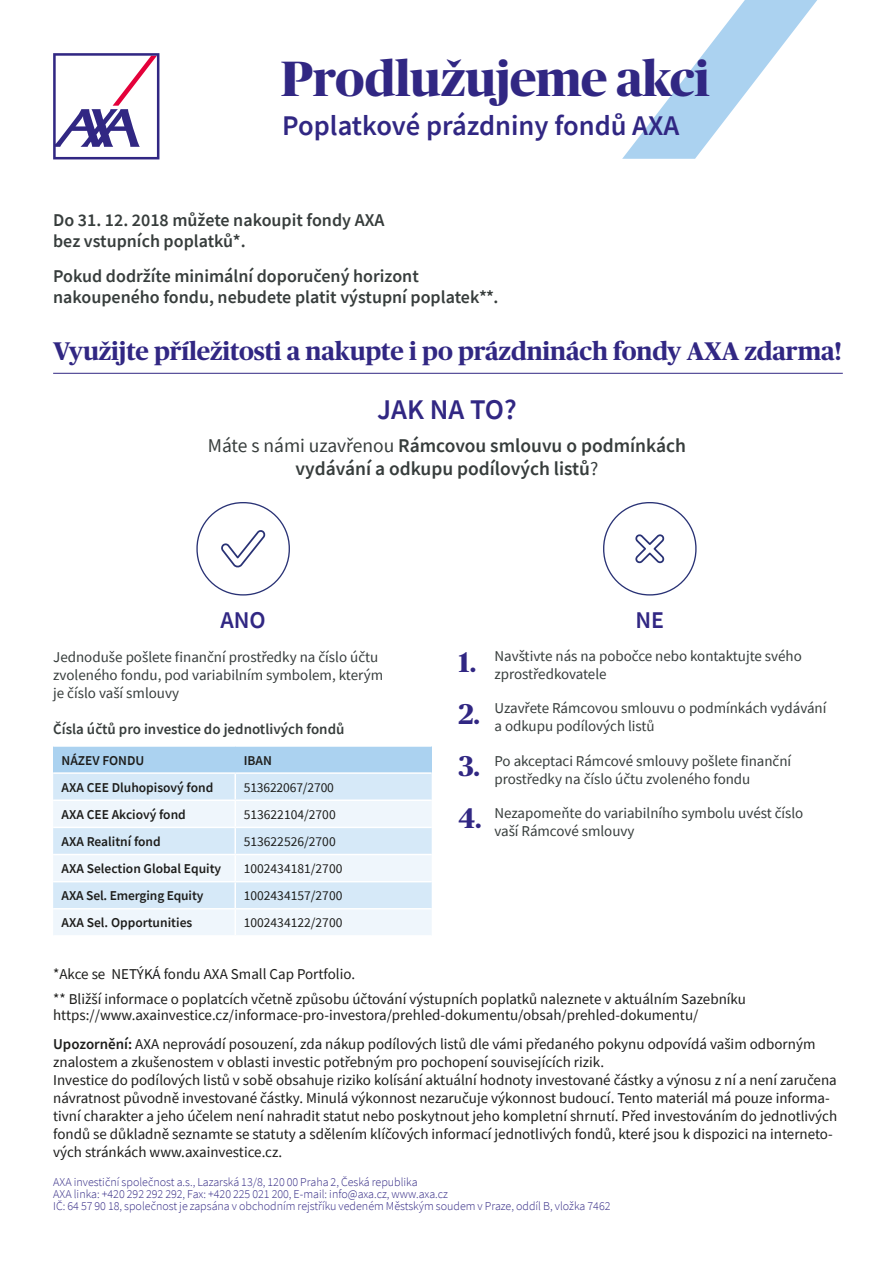
<style>
.page{position:relative;width:893px;height:1263px;background:#fff}
.page>*{position:absolute;margin:0;border:0;box-sizing:border-box;transform-origin:0 0}
.t1{font:700 49.5px "Publico Banner";color:#312783}
.t2{font:600 28.5px "Source Sans Pro";color:#312783}
.t3{font:700 25.5px "Publico Headline";letter-spacing:-.005em;color:#312783}
.t4{font:600 24px "Source Sans Pro";color:#312783}
.t5{font:600 19.5px/23.4px "Source Sans Pro";color:#373d3c;text-align:center}
.t6{font:600 18px/21.6px "Source Sans Pro";color:#373d3c}
.t7{font:15px/18px "Source Sans Pro";color:#1d1d1b}
.t8{font:15px/18px "Source Sans Pro";color:#373d3c}
.t9{font:600 15px "Source Sans Pro";color:#373d3c}
.t10{font:600 13.5px "Source Sans Pro";color:#1d1d1b}
.t11{font:13.5px "Source Sans Pro";color:#1d1d1b}
.t12{font:300 12px/12px "Source Sans Pro";color:#312783}
.s1{font-weight:400}
.s2{font-family:"Publico Headline";font-weight:700;font-size:28.5px;color:#312783}
.s3{font-weight:600}
</style>
<div class="page">
<svg style="left:622px;top:0;width:195px;height:159px"></svg>
<hr style="left:53px;top:373px;width:790px;height:1px;background:#312783">
<svg style="left:603px;top:502px;width:94px;height:93px"></svg>
<svg style="left:196px;top:502px;width:94px;height:93px"></svg>
<div style="left:53px;top:746px;width:182px;height:27px;background:#abd2f0"></div>
<div style="left:235px;top:746px;width:197px;height:27px;background:#abd2f0"></div>
<div style="left:53px;top:774px;width:379px;height:25px;background:#d6e9f8"></div>
<svg style="left:53px;top:801px;width:379px;height:134px;fill:#eff6fc"></svg>
<hr style="left:53px;top:745px;width:182px;height:2px;background:#fff">
<hr style="left:53px;top:772px;width:182px;height:2px;background:#fff">
<hr style="left:235px;top:745px;width:197px;height:2px;background:#fff">
<hr style="left:53px;top:827px;width:182px;height:1px;background:#fff">
<hr style="left:234px;top:801px;width:2px;height:26px;background:#fff">
<hr style="left:53px;top:854px;width:182px;height:1px;background:#fff">
<hr style="left:53px;top:881px;width:182px;height:1px;background:#fff">
<hr style="left:234px;top:855px;width:2px;height:26px;background:#fff">
<hr style="left:53px;top:908px;width:182px;height:1px;background:#fff">
<hr style="left:234px;top:909px;width:2px;height:26px;background:#fff">
<hr style="left:235px;top:772px;width:197px;height:2px;background:#fff">
<hr style="left:235px;top:827px;width:197px;height:1px;background:#fff">
<hr style="left:235px;top:854px;width:197px;height:1px;background:#fff">
<hr style="left:235px;top:881px;width:197px;height:1px;background:#fff">
<hr style="left:235px;top:908px;width:197px;height:1px;background:#fff">
<hr style="left:234px;top:774px;width:2px;height:25px;background:#fff">
<hr style="left:234px;top:828px;width:2px;height:26px;background:#fff">
<hr style="left:234px;top:882px;width:2px;height:26px;background:#fff">
<svg style="left:53px;top:53px;width:106px;height:106px"></svg>
<h1 class="t1" style="left:281px;top:43px;width:430px">Prodlužujeme akci</h1>
<h2 class="t2" style="left:282px;top:106px;width:399px">Poplatkové prázdniny fondů AXA</h2>
<p class="t6" style="left:53px;top:209px;width:333px">Do 31. 12. 2018 můžete nakoupit fondy AXA bez vstupních poplatků*.</p>
<p class="t6" style="left:53px;top:265px;width:447px">Pokud dodržíte minimální doporučený horizont nakoupeného fondu, nebudete platit výstupní poplatek**.</p>
<h3 class="t3" style="left:53px;top:333px;width:790px">Využijte příležitosti a nakupte i po prázdninách fondy AXA zdarma!</h3>
<h2 class="t2" style="left:377px;top:391px;width:141px">JAK NA TO?</h2>
<h3 class="t5" style="left:208px;top:433px;width:480px"><span class="s1">Máte s námi uzavřenou</span> Rámcovou smlouvu o podmínkách vydávání a odkupu podílových listů<span class="s1">?</span></h3>
<h3 class="t4" style="left:221px;top:605px;width:47px">ANO</h3>
<h3 class="t4" style="left:635px;top:605px;width:30px">NE</h3>
<p class="t8" style="left:53px;top:647px;width:332px">Jednoduše pošlete finanční prostředky na číslo účtu zvoleného fondu, pod variabilním symbolem, kterým je číslo vaší smlouvy</p>
<p class="t9" style="left:53px;top:719px;width:293px">Čísla účtů pro investice do jednotlivých fondů</p>
<p class="t10" style="left:62px;top:751px;width:84px">NÁZEV FONDU</p>
<p class="t10" style="left:244px;top:751px;width:30px">IBAN</p>
<p class="t10" style="left:62px;top:778px;width:153px">AXA CEE Dluhopisový fond</p>
<p class="t11" style="left:244px;top:779px;width:92px">513622067/2700</p>
<p class="t10" style="left:62px;top:805px;width:126px">AXA CEE Akciový fond</p>
<p class="t11" style="left:244px;top:806px;width:93px">513622104/2700</p>
<p class="t10" style="left:62px;top:833px;width:101px">AXA Realitní fond</p>
<p class="t11" style="left:244px;top:833px;width:93px">513622526/2700</p>
<p class="t10" style="left:62px;top:860px;width:161px">AXA Selection Global Equity</p>
<p class="t11" style="left:244px;top:860px;width:100px">1002434181/2700</p>
<p class="t10" style="left:62px;top:887px;width:143px">AXA Sel. Emerging Equity</p>
<p class="t11" style="left:244px;top:887px;width:100px">1002434157/2700</p>
<p class="t10" style="left:62px;top:914px;width:132px">AXA Sel. Opportunities</p>
<p class="t11" style="left:244px;top:914px;width:100px">1002434122/2700</p>
<p class="t7" style="left:53px;top:965px;width:303px">*Akce se NETÝKÁ fondu AXA Small Cap Portfolio.</p>
<p class="t8" style="left:494px;top:647px;width:309px;text-indent:-36px"><span class="s2">1.</span> Navštivte nás na pobočce nebo kontaktujte svého zprostředkovatele</p>
<p class="t8" style="left:494px;top:699px;width:333px;text-indent:-36px"><span class="s2">2.</span> Uzavřete Rámcovou smlouvu o podmínkách vydávání a odkupu podílových listů</p>
<p class="t8" style="left:458px;top:751px;width:334px;text-align:center"><span class="s2">3.</span> Po akceptaci Rámcové smlouvy pošlete finanční prostředky na číslo účtu zvoleného fondu</p>
<p class="t8" style="left:494px;top:804px;width:310px;text-indent:-36px"><span class="s2">4.</span> Nezapomeňte do variabilního symbolu uvést číslo vaší Rámcové smlouvy</p>
<p class="t7" style="left:53px;top:990px;width:694px;line-height:16.5px">** Bližší informace o poplatcích včetně způsobu účtování výstupních poplatků naleznete v aktuálním Sazebníku https://www.axainvestice.cz/informace-pro-investora/prehled-dokumentu/obsah/prehled-dokumentu/</p>
<p class="t7" style="left:53px;top:1034px;width:785px"><span class="s3">Upozornění:</span> AXA neprovádí posouzení, zda nákup podílových listů dle vámi předaného pokynu odpovídá vašim odborným znalostem a zkušenostem v oblasti investic potřebným pro pochopení souvisejících rizik.<br>Investice do podílových listů v sobě obsahuje riziko kolísání aktuální hodnoty investované částky a výnosu z ní a není zaručena návratnost původně investované částky. Minulá výkonnost nezaručuje výkonnost budoucí. Tento materiál má pouze informa&shy;tivní charakter a jeho účelem není nahradit statut nebo poskytnout jeho kompletní shrnutí. Před investováním do jednotlivých fondů se důkladně seznamte se statuty a sdělením klíčových informací jednotlivých fondů, které jsou k dispozici na interneto&shy;vých stránkách www.axainvestice.cz.</p>
<p class="t12" style="left:53px;top:1176px;width:559px">AXA investiční společnost a.s., Lazarská 13/8, 120 00 Praha 2, Česká republika<br>AXA linka: +420 292 292 292, Fax: +420 225 021 200, E-mail: info@axa.cz, www.axa.cz<br>IČ: 64 57 90 18, společnost je zapsána v obchodním rejstříku vedeném Městským soudem v Praze, oddíl B, vložka 7462</p>
</div>
